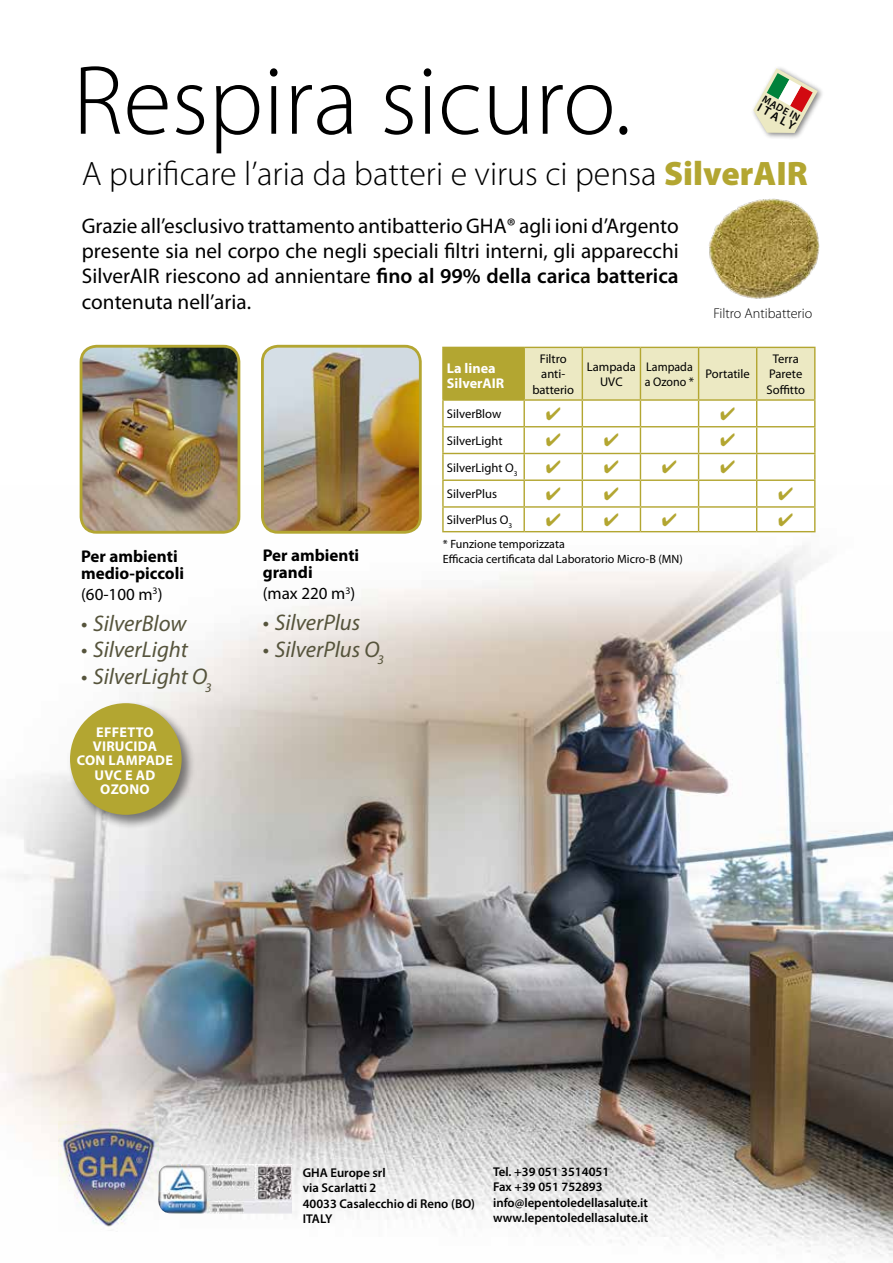
<style>
.page{position:relative;width:893px;height:1263px;background:#fff}
.page>*{position:absolute;margin:0;border:0;box-sizing:border-box;transform-origin:0 0}
.t1{font:300 99.3px "Myriad Pro";color:#000}
.t2{font:300 34.05px "Myriad Pro";color:#000}
.t3{font:italic 22.65px "Myriad Pro";color:#56543c}
.t4{font:21.3px/25.2px "Myriad Pro";color:#000;text-align:justify}
.t5{font:700 16.95px/17px "Myriad Pro";color:#000}
.t6{font:16.95px "Myriad Pro";color:#000}
.t7{font:700 14.1px/14.1px "Myriad Pro";letter-spacing:.02em;color:#fff;text-align:center}
.t8{font:300 14.1px "Myriad Pro";color:#000}
.t9{font:700 14.1px/15.8px "Myriad Pro";color:#fff}
.t10{font:600 12.75px/15.6px "Myriad Pro";color:#000}
.t11{font:12.6px/15.1px "Myriad Pro";color:#000;text-align:center}
.t12{font:12.6px/15.1px "Myriad Pro";color:#000;scale:.95 1}
.t13{font:600 12.45px "Myriad Pro";color:#000}
.t14{font:12px/15px "Myriad Pro";color:#000}
.t15{font:600 10.35px "Myriad Pro";color:#000}
.s1{font-weight:900;color:#b3a631}
.s2{font-weight:600}
.s3{font-style:normal}
</style>
<div class="page">
<img style="left:0;top:485px;width:893px;height:773px">
<img style="left:81px;top:346px;width:158px;height:186px">
<div style="left:80px;top:345px;width:160px;height:189px;border:3px solid #b3a631;border-radius:16px"></div>
<div style="left:68px;top:701px;width:129px;height:129px;background:#000;opacity:.5"></div>
<div style="left:70px;top:703px;width:112px;height:112px;background:#b3a631;border-radius:50%"></div>
<img style="left:262px;top:346px;width:158px;height:186px">
<div style="left:261px;top:345px;width:161px;height:189px;border:3px solid #b3a631;border-radius:16px"></div>
<div style="left:443px;top:347px;width:81px;height:53px;background:#b3a631"></div>
<svg style="left:444px;top:427px;width:79px;height:104px"></svg>
<hr style="left:442px;top:347px;width:82px;height:1px;background:#b3a631">
<hr style="left:442px;top:348px;width:2px;height:51px;background:#b3a631">
<hr style="left:442px;top:399px;width:82px;height:2px;background:#b3a631">
<hr style="left:442px;top:401px;width:2px;height:25px;background:#b3a631">
<hr style="left:523px;top:401px;width:2px;height:25px;background:#b3a631">
<hr style="left:442px;top:426px;width:82px;height:1px;background:#b3a631">
<hr style="left:442px;top:427px;width:2px;height:26px;background:#b3a631">
<hr style="left:523px;top:427px;width:2px;height:26px;background:#b3a631">
<hr style="left:442px;top:453px;width:82px;height:1px;background:#b3a631">
<hr style="left:442px;top:454px;width:2px;height:25px;background:#b3a631">
<hr style="left:523px;top:454px;width:2px;height:25px;background:#b3a631">
<hr style="left:442px;top:479px;width:82px;height:2px;background:#b3a631">
<hr style="left:442px;top:481px;width:2px;height:25px;background:#b3a631">
<hr style="left:523px;top:481px;width:2px;height:25px;background:#b3a631">
<hr style="left:442px;top:506px;width:82px;height:2px;background:#b3a631">
<hr style="left:442px;top:508px;width:2px;height:23px;background:#b3a631">
<hr style="left:523px;top:508px;width:2px;height:23px;background:#b3a631">
<hr style="left:442px;top:531px;width:82px;height:1px;background:#b3a631">
<hr style="left:524px;top:531px;width:58px;height:1px;background:#b3a631">
<hr style="left:582px;top:531px;width:58px;height:1px;background:#b3a631">
<hr style="left:640px;top:531px;width:59px;height:1px;background:#b3a631">
<hr style="left:699px;top:531px;width:58px;height:1px;background:#b3a631">
<hr style="left:757px;top:531px;width:58px;height:1px;background:#b3a631">
<img style="left:59px;top:1121px;width:100px;height:110px">
<img style="left:158px;top:1164px;width:134px;height:49px">
<div style="left:751px;top:65px;width:74px;height:75px;background:#000;opacity:.5"></div>
<svg style="left:753px;top:68px;width:65px;height:65px"></svg>
<img style="left:709px;top:198px;width:111px;height:101px">
<svg style="left:524px;top:347px;width:291px;height:184px"></svg>
<h1 class="t1" style="left:73px;top:46px;width:560px">Respira sicuro.</h1>
<p class="t15" style="left:766px;top:93px;width:43px;rotate:29deg">MADE IN</p>
<p class="t13" style="left:762px;top:101px;width:43px;rotate:29deg">ITALY</p>
<h2 class="t2" style="left:82px;top:155px;width:727px">A purificare l’aria da batteri e virus ci pensa <span class="s1">SilverAIR</span></h2>
<p class="t4" style="left:82px;top:214px;width:598px">Grazie all’esclusivo trattamento antibatterio GHA® agli ioni d’Argento presente sia nel corpo che negli speciali filtri interni, gli apparecchi SilverAIR riescono ad annientare <span class="s2">fino al 99% della carica batterica </span>contenuta nell’aria.</p>
<p class="t8" style="left:713px;top:306px;width:100px">Filtro Antibatterio</p>
<p class="t5" style="left:81px;top:548px;width:104px">Per ambienti medio-piccoli</p>
<p class="t6" style="left:81px;top:585px;width:83px">(60-100 m<sup>3</sup>)</p>
<p class="t3" style="left:81px;top:611px;width:107px"><span class="s3">•</span> SilverBlow</p>
<p class="t3" style="left:81px;top:638px;width:108px"><span class="s3">•</span> SilverLight</p>
<p class="t3" style="left:81px;top:664px;width:132px"><span class="s3">•</span> SilverLight O<sub>3</sub></p>
<p class="t7" style="left:77px;top:725px;width:98px">EFFETTO<br>VIRUCIDA<br>CON LAMPADE<br>UVC E AD<br>OZONO</p>
<p class="t5" style="left:263px;top:547px;width:98px">Per ambienti grandi</p>
<p class="t6" style="left:263px;top:584px;width:94px">(max 220 m<sup>3</sup>)</p>
<p class="t3" style="left:263px;top:610px;width:99px"><span class="s3">•</span> SilverPlus</p>
<p class="t3" style="left:263px;top:637px;width:123px"><span class="s3">•</span> SilverPlus O<sub>3</sub></p>
<p class="t9" style="left:447px;top:360px;width:59px">La linea<br>SilverAIR</p>
<p class="t11" style="left:532px;top:352px;width:43px">Filtro anti&shy;batterio</p>
<p class="t11" style="left:587px;top:359px;width:50px">Lampada<br>UVC</p>
<p class="t12" style="left:645px;top:359px;width:53px">Lampada a Ozono *</p>
<p class="t11" style="left:705px;top:367px;width:46px">Portatile</p>
<p class="t11" style="left:447px;top:407px;width:56px">SilverBlow</p>
<p class="t11" style="left:447px;top:433px;width:57px">SilverLight</p>
<p class="t11" style="left:447px;top:460px;width:72px">SilverLight O<sub>3</sub></p>
<p class="t11" style="left:447px;top:487px;width:52px">SilverPlus</p>
<p class="t11" style="left:447px;top:512px;width:67px">SilverPlus O<sub>3</sub></p>
<p class="t14" style="left:443px;top:536px;width:241px">* Funzione temporizzata<br>Efficacia certificata dal Laboratorio Micro-B (MN)</p>
<p class="t11" style="left:766px;top:352px;width:40px">Terra<br>Parete<br>Soffitto</p>
<p class="t10" style="left:303px;top:1165px;width:174px">GHA Europe srl<br>via Scarlatti 2<br>40033 Casalecchio di Reno (BO)<br>ITALY</p>
<p class="t10" style="left:493px;top:1164px;width:157px">Tel. +39 051 3514051<br>Fax +39 051 752893 info@lepentoledellasalute.it www.lepentoledellasalute.it</p>
</div>
